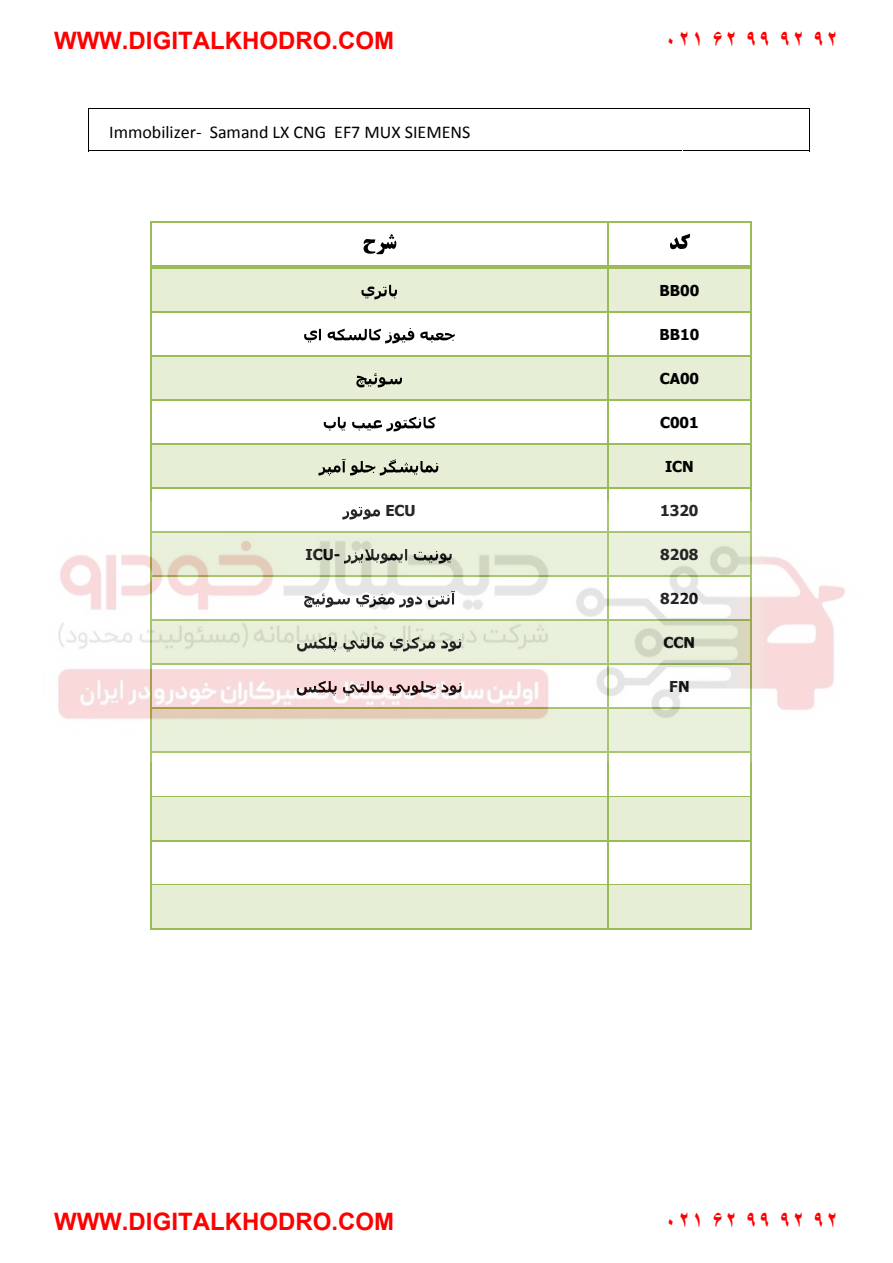
<style>
.page{position:relative;width:893px;height:1263px;background:#fff}
.page>*{position:absolute;margin:0;border:0;box-sizing:border-box;transform-origin:0 0}
.t1{font:700 24px "Arial";color:#f00}
.t2{font:18px "Calibri";color:#000}
.t3{font:700 15px "Tahoma";color:#000}
</style>
<div class="page">
<hr style="left:88px;top:108px;width:722px;height:1px;background:#000">
<hr style="left:88px;top:109px;width:1px;height:42px;background:#000">
<hr style="left:88px;top:151px;width:594px;height:1px;background:#000">
<hr style="left:682px;top:151px;width:127px;height:1px;background:#000">
<hr style="left:809px;top:109px;width:1px;height:42px;background:#000">
<svg style="left:670px;top:234px;width:20px;height:15px"></svg>
<svg style="left:364px;top:234px;width:32px;height:20px"></svg>
<hr style="left:150px;top:222px;width:457px;height:1px;background:#9bbb59">
<hr style="left:609px;top:222px;width:141px;height:1px;background:#9bbb59">
<hr style="left:150px;top:223px;width:1px;height:43px;background:#9bbb59">
<hr style="left:607px;top:223px;width:2px;height:43px;background:#9bbb59">
<hr style="left:750px;top:223px;width:1px;height:43px;background:#9bbb59">
<div style="left:609px;top:269px;width:141px;height:43px;background:#e6eed5"></div>
<div style="left:151px;top:269px;width:456px;height:43px;background:#e6eed5"></div>
<svg style="left:361px;top:285px;width:36px;height:14px"></svg>
<hr style="left:151px;top:266px;width:456px;height:3px;background:#9bbb59">
<hr style="left:607px;top:266px;width:143px;height:3px;background:#9bbb59">
<hr style="left:150px;top:269px;width:1px;height:43px;background:#9bbb59">
<hr style="left:607px;top:269px;width:2px;height:43px;background:#9bbb59">
<hr style="left:750px;top:269px;width:1px;height:43px;background:#9bbb59">
<svg style="left:304px;top:329px;width:17px;height:13px"></svg>
<svg style="left:328px;top:328px;width:86px;height:15px"></svg>
<svg style="left:420px;top:332px;width:35px;height:10px"></svg>
<hr style="left:151px;top:312px;width:456px;height:1px;background:#9bbb59">
<hr style="left:609px;top:312px;width:141px;height:1px;background:#9bbb59">
<hr style="left:150px;top:313px;width:1px;height:43px;background:#9bbb59">
<hr style="left:607px;top:313px;width:2px;height:43px;background:#9bbb59">
<hr style="left:750px;top:313px;width:1px;height:43px;background:#9bbb59">
<div style="left:609px;top:357px;width:141px;height:43px;background:#e6eed5"></div>
<div style="left:151px;top:357px;width:456px;height:43px;background:#e6eed5"></div>
<svg style="left:356px;top:373px;width:46px;height:14px"></svg>
<hr style="left:151px;top:356px;width:456px;height:1px;background:#9bbb59">
<hr style="left:609px;top:356px;width:141px;height:1px;background:#9bbb59">
<hr style="left:150px;top:357px;width:1px;height:43px;background:#9bbb59">
<hr style="left:607px;top:357px;width:2px;height:43px;background:#9bbb59">
<hr style="left:750px;top:357px;width:1px;height:43px;background:#9bbb59">
<svg style="left:324px;top:417px;width:22px;height:14px"></svg>
<svg style="left:352px;top:417px;width:83px;height:14px"></svg>
<hr style="left:151px;top:400px;width:456px;height:1px;background:#9bbb59">
<hr style="left:609px;top:400px;width:141px;height:1px;background:#9bbb59">
<hr style="left:150px;top:401px;width:1px;height:43px;background:#9bbb59">
<hr style="left:607px;top:401px;width:2px;height:43px;background:#9bbb59">
<hr style="left:750px;top:401px;width:1px;height:43px;background:#9bbb59">
<div style="left:609px;top:445px;width:141px;height:43px;background:#e6eed5"></div>
<div style="left:151px;top:445px;width:456px;height:43px;background:#e6eed5"></div>
<svg style="left:318px;top:459px;width:120px;height:17px"></svg>
<hr style="left:151px;top:444px;width:456px;height:1px;background:#9bbb59">
<hr style="left:609px;top:444px;width:141px;height:1px;background:#9bbb59">
<hr style="left:150px;top:445px;width:1px;height:43px;background:#9bbb59">
<hr style="left:607px;top:445px;width:2px;height:43px;background:#9bbb59">
<hr style="left:750px;top:445px;width:1px;height:43px;background:#9bbb59">
<hr style="left:151px;top:488px;width:456px;height:1px;background:#9bbb59">
<hr style="left:609px;top:488px;width:141px;height:1px;background:#9bbb59">
<hr style="left:150px;top:489px;width:1px;height:43px;background:#9bbb59">
<hr style="left:607px;top:489px;width:2px;height:43px;background:#9bbb59">
<hr style="left:750px;top:489px;width:1px;height:43px;background:#9bbb59">
<hr style="left:150px;top:753px;width:1px;height:43px;background:#9bbb59">
<hr style="left:607px;top:753px;width:2px;height:43px;background:#9bbb59">
<hr style="left:750px;top:753px;width:1px;height:43px;background:#9bbb59">
<div style="left:609px;top:797px;width:141px;height:43px;background:#e6eed5"></div>
<div style="left:151px;top:797px;width:456px;height:43px;background:#e6eed5"></div>
<hr style="left:151px;top:796px;width:456px;height:1px;background:#9bbb59">
<hr style="left:609px;top:796px;width:141px;height:1px;background:#9bbb59">
<hr style="left:150px;top:797px;width:1px;height:43px;background:#9bbb59">
<hr style="left:607px;top:797px;width:2px;height:43px;background:#9bbb59">
<hr style="left:750px;top:797px;width:1px;height:43px;background:#9bbb59">
<hr style="left:151px;top:840px;width:456px;height:1px;background:#9bbb59">
<hr style="left:609px;top:840px;width:141px;height:1px;background:#9bbb59">
<hr style="left:150px;top:841px;width:1px;height:43px;background:#9bbb59">
<hr style="left:607px;top:841px;width:2px;height:43px;background:#9bbb59">
<hr style="left:750px;top:841px;width:1px;height:43px;background:#9bbb59">
<div style="left:609px;top:885px;width:141px;height:43px;background:#e6eed5"></div>
<div style="left:151px;top:885px;width:456px;height:43px;background:#e6eed5"></div>
<hr style="left:151px;top:884px;width:456px;height:1px;background:#9bbb59">
<hr style="left:609px;top:884px;width:141px;height:1px;background:#9bbb59">
<hr style="left:150px;top:885px;width:1px;height:44px;background:#9bbb59">
<hr style="left:150px;top:928px;width:457px;height:1px;background:#9bbb59">
<hr style="left:607px;top:885px;width:2px;height:44px;background:#9bbb59">
<hr style="left:609px;top:928px;width:141px;height:1px;background:#9bbb59">
<hr style="left:750px;top:885px;width:1px;height:44px;background:#9bbb59">
<img style="left:58px;top:501px;width:787px;height:261px">
<p class="t1" style="left:54px;top:24px;width:341px">WWW.DIGITALKHODRO.COM</p>
<p class="t1" style="left:664px;top:24px;width:176px">۰۲۱ ۶۲ ۹۹ ۹۲ ۹۲</p>
<p class="t2" style="left:109px;top:121px;width:363px">Immobilizer- Samand LX CNG EF7 MUX SIEMENS</p>
<p class="t3" style="left:659px;top:280px;width:41px">BB00</p>
<p class="t3" style="left:659px;top:324px;width:41px">BB10</p>
<p class="t3" style="left:660px;top:368px;width:41px">CA00</p>
<p class="t3" style="left:660px;top:412px;width:40px">C001</p>
<p class="t3" style="left:665px;top:456px;width:30px">ICN</p>
<p class="t3" style="left:385px;top:500px;width:32px">ECU</p>
<p class="t3" style="left:660px;top:500px;width:40px">1320</p>
<p class="t3" style="left:305px;top:544px;width:36px">ICU-</p>
<p class="t3" style="left:660px;top:544px;width:40px">8208</p>
<p class="t3" style="left:660px;top:588px;width:40px">8220</p>
<p class="t3" style="left:663px;top:632px;width:33px">CCN</p>
<p class="t3" style="left:669px;top:676px;width:22px">FN</p>
<p class="t1" style="left:54px;top:1205px;width:341px">WWW.DIGITALKHODRO.COM</p>
<p class="t1" style="left:664px;top:1205px;width:176px">۰۲۱ ۶۲ ۹۹ ۹۲ ۹۲</p>
</div>
